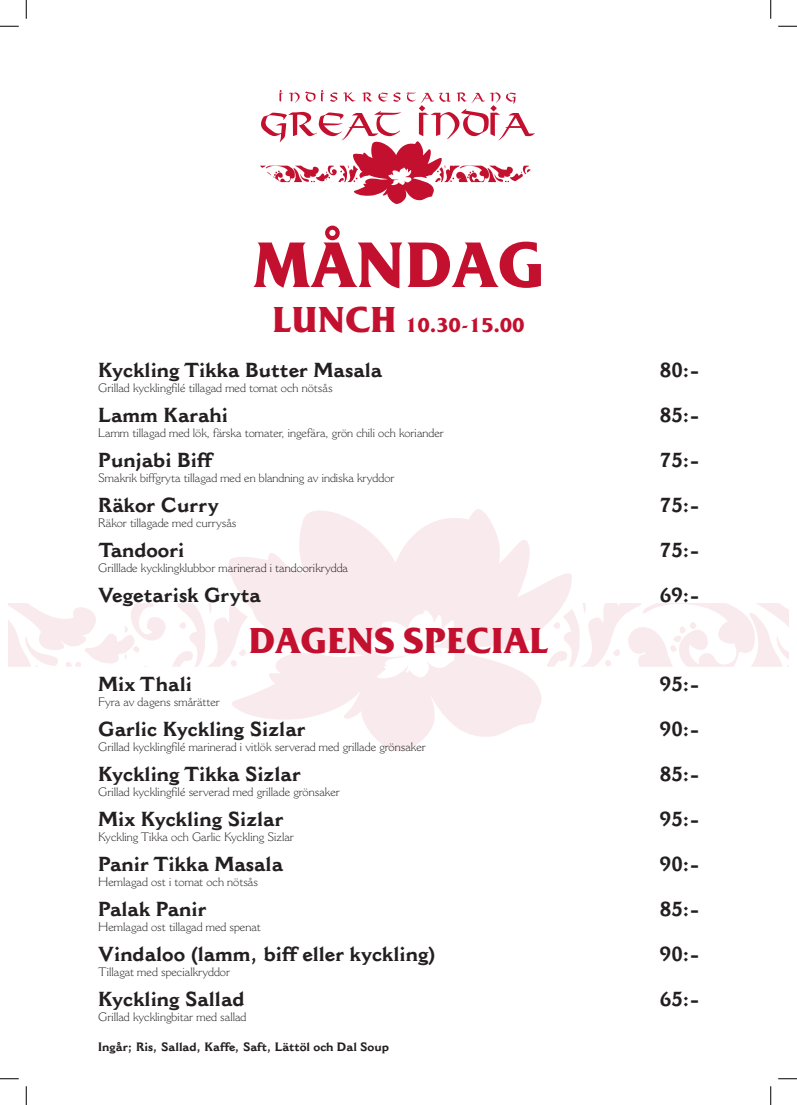
<style>
.page{position:relative;width:797px;height:1105px;background:#fff}
.page>*{position:absolute;margin:0;border:0;box-sizing:border-box;transform-origin:0 0}
.t1{font:700 64px "Friz Quadrata Std";color:#c3102f}
.t2{font:700 36px "Friz Quadrata Std";color:#c3102f}
.t3{font:700 20px "Cantoria MT Std";color:#231f20}
.t4{font:700 20px "Friz Quadrata Std";color:#c3102f}
.t5{font:300 12px "Cantoria MT Std";color:#231f20}
.t6{font:700 12px "Cantoria MT Std";color:#231f20}
.s1{font-size:36px}
</style>
<div class="page">
<svg style="left:260px;top:90px;width:275px;height:114px"></svg>
<svg style="left:9px;top:513px;width:779px;height:238px"></svg>
<svg style="left:310px;top:509px;width:174px;height:4px"></svg>
<svg style="left:366px;top:610px;width:89px;height:70px"></svg>
<svg style="left:0;top:25px;width:19px;height:2px"></svg>
<svg style="left:778px;top:25px;width:19px;height:2px"></svg>
<svg style="left:0;top:1078px;width:19px;height:1px"></svg>
<svg style="left:778px;top:1078px;width:19px;height:1px"></svg>
<svg style="left:25px;top:0;width:2px;height:19px"></svg>
<svg style="left:25px;top:1086px;width:2px;height:19px"></svg>
<svg style="left:770px;top:0;width:1px;height:19px"></svg>
<svg style="left:770px;top:1086px;width:1px;height:19px"></svg>
<h1 class="t1" style="left:252px;top:226px;width:294px">MÅNDAG</h1>
<h3 class="t4" style="left:272px;top:312px;width:254px"><span class="s1">LUNCH</span> 10.30-15.00</h3>
<h3 class="t3" style="left:98px;top:358px;width:285px">Kyckling Tikka Butter Masala</h3>
<h3 class="t3" style="left:660px;top:358px;width:40px">80:-</h3>
<p class="t5" style="left:98px;top:380px;width:236px">Grillad kycklingfilé tillagad med tomat och nötsås</p>
<h3 class="t3" style="left:98px;top:403px;width:131px">Lamm Karahi</h3>
<h3 class="t3" style="left:660px;top:403px;width:40px">85:-</h3>
<p class="t5" style="left:98px;top:425px;width:347px">Lamm tillagad med lök, färska tomater, ingefära, grön chili och koriander</p>
<h3 class="t3" style="left:98px;top:448px;width:115px">Punjabi Biff</h3>
<h3 class="t3" style="left:660px;top:448px;width:40px">75:-</h3>
<p class="t5" style="left:98px;top:470px;width:298px">Smakrik biffgryta tillagad med en blandning av indiska kryddor</p>
<h3 class="t3" style="left:98px;top:493px;width:122px">Räkor Curry</h3>
<h3 class="t3" style="left:660px;top:493px;width:40px">75:-</h3>
<p class="t5" style="left:98px;top:515px;width:140px">Räkor tillagade med currysås</p>
<h3 class="t3" style="left:98px;top:538px;width:88px">Tandoori</h3>
<h3 class="t3" style="left:660px;top:538px;width:40px">75:-</h3>
<p class="t5" style="left:98px;top:560px;width:251px">Grilllade kycklingklubbor marinerad i tandoorikrydda</p>
<h3 class="t3" style="left:98px;top:583px;width:164px">Vegetarisk Gryta</h3>
<h3 class="t3" style="left:660px;top:583px;width:40px">69:-</h3>
<h2 class="t2" style="left:248px;top:619px;width:302px">DAGENS SPECIAL</h2>
<h3 class="t3" style="left:98px;top:672px;width:95px">Mix Thali</h3>
<h3 class="t3" style="left:660px;top:672px;width:40px">95:-</h3>
<p class="t5" style="left:98px;top:695px;width:123px">Fyra av dagens smårätter</p>
<h3 class="t3" style="left:98px;top:717px;width:209px">Garlic Kyckling Sizlar</h3>
<h3 class="t3" style="left:660px;top:717px;width:40px">90:-</h3>
<p class="t5" style="left:98px;top:740px;width:329px">Grillad kycklingfilé marinerad i vitlök serverad med grillade grönsaker</p>
<h3 class="t3" style="left:98px;top:762px;width:204px">Kyckling Tikka Sizlar</h3>
<h3 class="t3" style="left:660px;top:762px;width:40px">85:-</h3>
<p class="t5" style="left:98px;top:785px;width:243px">Grillad kycklingfilé serverad med grillade grönsaker</p>
<h3 class="t3" style="left:98px;top:807px;width:187px">Mix Kyckling Sizlar</h3>
<h3 class="t3" style="left:660px;top:807px;width:40px">95:-</h3>
<p class="t5" style="left:98px;top:830px;width:197px">Kyckling Tikka och Garlic Kyckling Sizlar</p>
<h3 class="t3" style="left:98px;top:852px;width:186px">Panir Tikka Masala</h3>
<h3 class="t3" style="left:660px;top:852px;width:40px">90:-</h3>
<p class="t5" style="left:98px;top:875px;width:161px">Hemlagad ost i tomat och nötsås</p>
<h3 class="t3" style="left:98px;top:897px;width:110px">Palak Panir</h3>
<h3 class="t3" style="left:660px;top:897px;width:40px">85:-</h3>
<p class="t5" style="left:98px;top:920px;width:164px">Hemlagad ost tillagad med spenat</p>
<h3 class="t3" style="left:98px;top:942px;width:339px">Vindaloo (lamm, biff eller kyckling)</h3>
<h3 class="t3" style="left:660px;top:942px;width:40px">90:-</h3>
<p class="t5" style="left:98px;top:965px;width:133px">Tillagat med specialkryddor</p>
<h3 class="t3" style="left:98px;top:987px;width:148px">Kyckling Sallad</h3>
<h3 class="t3" style="left:660px;top:987px;width:40px">65:-</h3>
<p class="t5" style="left:98px;top:1010px;width:150px">Grillad kycklingbitar med sallad</p>
<p class="t6" style="left:98px;top:1040px;width:292px">Ingår; Ris, Sallad, Kaffe, Saft, Lättöl och Dal Soup</p>
</div>
